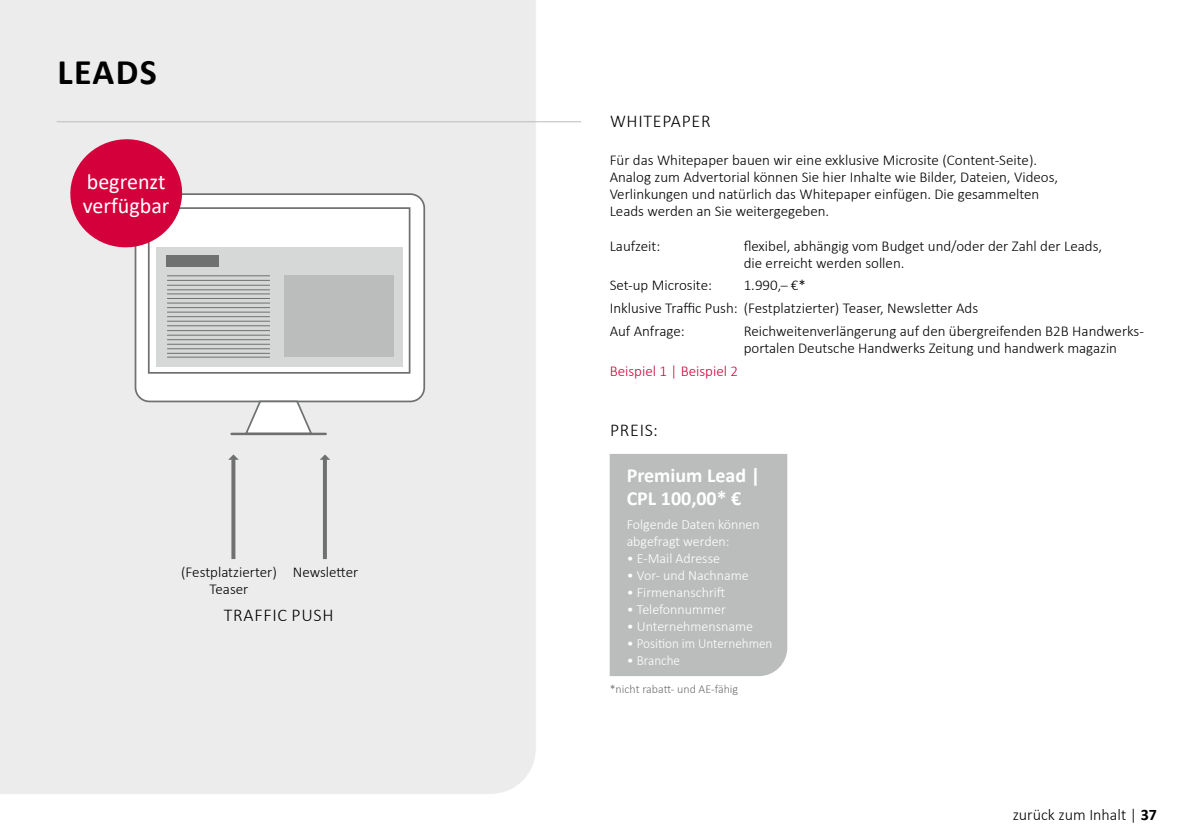
<style>
.page{position:relative;width:1191px;height:840px;background:#fff}
.page>*{position:absolute;margin:0;border:0;box-sizing:border-box;transform-origin:0 0}
.Grundschrift{font:700 36px "Calibri";letter-spacing:.04em;color:#000}
.Grundschrift-2{font:22px/24px "Calibri";color:#fff}
.Grundschrift-3{font:700 20px/23px "Calibri";color:#fff}
.Grundschrift-4{font:300 18px "Calibri";letter-spacing:.04em;color:#000}
.t1{font:300 16px "Calibri";color:#000}
.Grundschrift-5{font:300 15px/17px "Calibri";color:#000}
.Grundschrift-6{font:300 15px "Calibri";color:#d4003b}
.Grundschrift-7{font:300 14px/17px "Calibri";color:#fff}
.Grundschrift-8{font:300 12px "Calibri";color:#6f7070}
.s1{font-size:14px}
.s2{font-weight:700}
</style>
<div class="page">
<div style="left:0;top:0;width:537px;height:794px;background:#ececec"></div>
<hr style="left:57px;top:121px;width:524px;height:1px;background:#bbbdbd">
<div style="left:609px;top:454px;width:178px;height:221px;background:#bbbdbd"></div>
<div style="left:135px;top:194px;width:289px;height:207px;background:#fff;border-radius:14px"></div>
<div style="left:135px;top:193px;width:290px;height:209px;border:2px solid #6f7070;border-radius:14px"></div>
<svg style="left:243px;top:399px;width:71px;height:33px"></svg>
<hr style="left:231px;top:432px;width:95px;height:3px;background:#6f7070">
<div style="left:148px;top:207px;width:262px;height:166px;border:2px solid #6f7070"></div>
<div style="left:156px;top:247px;width:247px;height:119px;background:#d6d8d8"></div>
<div style="left:284px;top:275px;width:110px;height:81px;background:#bbbdbd"></div>
<div style="left:166px;top:255px;width:53px;height:11px;background:#6f7070"></div>
<hr style="left:167px;top:275px;width:103px;height:1px;background:#6f7070">
<hr style="left:167px;top:285px;width:103px;height:1px;background:#6f7070">
<hr style="left:167px;top:293px;width:103px;height:1px;background:#6f7070">
<hr style="left:167px;top:302px;width:103px;height:1px;background:#6f7070">
<hr style="left:167px;top:311px;width:103px;height:1px;background:#6f7070">
<hr style="left:167px;top:320px;width:103px;height:1px;background:#6f7070">
<hr style="left:167px;top:330px;width:103px;height:1px;background:#6f7070">
<hr style="left:167px;top:339px;width:103px;height:1px;background:#6f7070">
<hr style="left:167px;top:348px;width:103px;height:1px;background:#6f7070">
<hr style="left:167px;top:280px;width:103px;height:1px;background:#6f7070">
<hr style="left:167px;top:289px;width:103px;height:1px;background:#6f7070">
<hr style="left:167px;top:298px;width:103px;height:1px;background:#6f7070">
<hr style="left:167px;top:307px;width:103px;height:1px;background:#6f7070">
<hr style="left:167px;top:316px;width:103px;height:1px;background:#6f7070">
<hr style="left:167px;top:325px;width:103px;height:1px;background:#6f7070">
<hr style="left:167px;top:334px;width:103px;height:1px;background:#6f7070">
<hr style="left:167px;top:343px;width:103px;height:1px;background:#6f7070">
<hr style="left:167px;top:353px;width:103px;height:1px;background:#6f7070">
<hr style="left:167px;top:356px;width:103px;height:1px;background:#6f7070">
<svg style="left:228px;top:454px;width:11px;height:104px"></svg>
<svg style="left:320px;top:454px;width:10px;height:104px"></svg>
<svg style="left:67px;top:135px;width:119px;height:116px;background:#dc4a73"></svg>
<p class="Grundschrift" style="left:57px;top:46px;width:101px">LEADS</p>
<p class="Grundschrift-2" style="left:83px;top:169px;width:88px">begrenzt verfügbar</p>
<p class="Grundschrift-5" style="left:181px;top:563px;width:97px;text-align:center">(Festplatzierter)<br>Teaser</p>
<p class="Grundschrift-5" style="left:293px;top:563px;width:67px">Newsletter</p>
<p class="Grundschrift-4" style="left:224px;top:603px;width:111px">TRAFFIC PUSH</p>
<p class="Grundschrift-4" style="left:610px;top:110px;width:102px">WHITEPAPER</p>
<p class="Grundschrift-5" style="left:609px;top:151px;width:450px">Für das Whitepaper bauen wir eine exklusive Microsite (Content-Seite).<br>Analog zum Advertorial können Sie hier Inhalte wie Bilder, Dateien, Videos, Verlinkungen und natürlich das Whitepaper einfügen. Die gesammelten Leads werden an Sie weitergegeben.</p>
<p class="Grundschrift-5" style="left:609px;top:237px;width:52px">Laufzeit:</p>
<p class="Grundschrift-5" style="left:743px;top:237px;width:360px">flexibel, abhängig vom Budget und/oder der Zahl der Leads, die erreicht werden sollen.</p>
<p class="Grundschrift-5" style="left:609px;top:276px;width:104px">Set-up Microsite:</p>
<p class="Grundschrift-5" style="left:743px;top:276px;width:64px">1.990<span class="s1">,–</span> €*</p>
<p class="Grundschrift-5" style="left:609px;top:299px;width:370px">Inklusive Traffic Push: (Festplatzierter) Teaser, Newsletter Ads</p>
<p class="Grundschrift-5" style="left:609px;top:322px;width:76px">Auf Anfrage:</p>
<p class="Grundschrift-5" style="left:743px;top:322px;width:401px">Reichweitenverlängerung auf den übergreifenden B2B Handwerks&shy;portalen Deutsche Handwerks Zeitung und handwerk magazin</p>
<p class="Grundschrift-6" style="left:609px;top:361px;width:130px">Beispiel 1 | Beispiel 2</p>
<p class="Grundschrift-4" style="left:610px;top:418px;width:49px">PREIS:</p>
<p class="Grundschrift-3" style="left:626px;top:463px;width:135px">Premium Lead |<br>CPL 100,00* €</p>
<p class="Grundschrift-7" style="left:626px;top:515px;width:135px">Folgende Daten können abgefragt werden:</p>
<p class="Grundschrift-7" style="left:626px;top:549px;width:95px">• E-Mail Adresse</p>
<p class="Grundschrift-7" style="left:626px;top:566px;width:124px">• Vor- und Nachname</p>
<p class="Grundschrift-7" style="left:626px;top:583px;width:100px">• Firmenanschrift</p>
<p class="Grundschrift-7" style="left:626px;top:600px;width:101px">• Telefonnummer</p>
<p class="Grundschrift-7" style="left:626px;top:617px;width:128px">• Unternehmensname</p>
<p class="Grundschrift-7" style="left:626px;top:634px;width:147px">• Position im Unternehmen</p>
<p class="Grundschrift-7" style="left:626px;top:651px;width:55px">• Branche</p>
<p class="Grundschrift-8" style="left:609px;top:681px;width:130px">*nicht rabatt- und AE-fähig</p>
<p class="t1" style="left:1012px;top:804px;width:146px">zurück zum Inhalt | <span class="s2">37</span></p>
</div>
